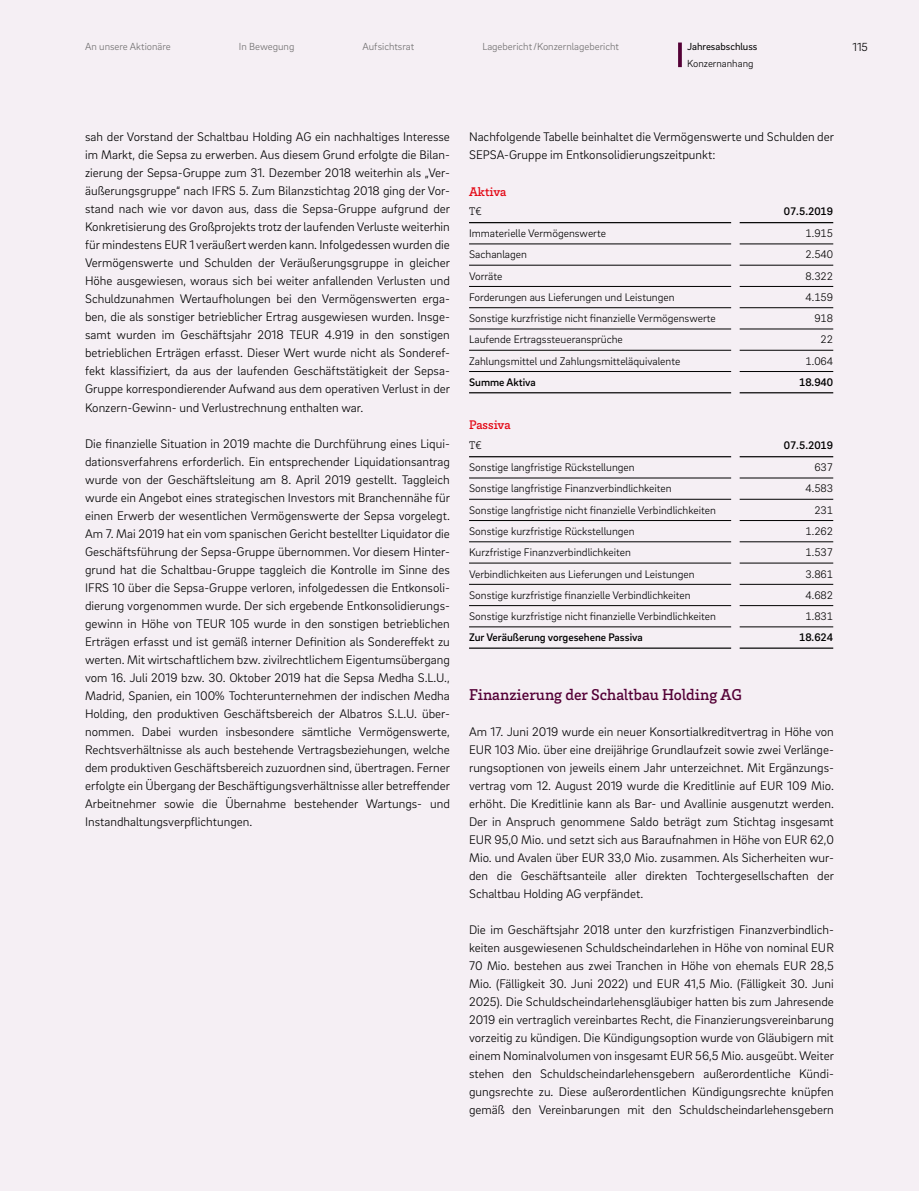
<style>
.page{position:relative;width:919px;height:1191px;background:#fff}
.page>*{position:absolute;margin:0;border:0;box-sizing:border-box;transform-origin:0 0}
.t1{font:500 16.05px "Brix Slab";color:#540036}
.t2{font:300 12.75px/18px "Brix Sans";color:#000;text-align:justify}
.t3{font:500 12.75px "Brix Slab";color:#e30613}
.t4{font:300 12px "Brix Sans";color:#000}
.t5{font:300 11.25px "Brix Sans";color:#000}
.t6{font:500 11.25px "Brix Sans";color:#000}
.t7{font:300 11.25px "Brix Slab";color:#000}
.t8{font:300 10.5px "Brix Sans";color:#706f6f}
.t9{font:10.5px "Brix Sans";color:#000}
.t10{font:300 10.5px "Brix Sans";color:#000}
</style>
<div class="page">
<div style="left:0;top:0;width:918px;height:1191px;background:#f5eff4"></div>
<hr style="left:469px;top:392px;width:262px;height:1px;background:#000">
<hr style="left:739px;top:392px;width:94px;height:1px;background:#000">
<hr style="left:469px;top:244px;width:262px;height:1px;background:#000">
<hr style="left:469px;top:265px;width:262px;height:1px;background:#000">
<hr style="left:469px;top:286px;width:262px;height:1px;background:#000">
<hr style="left:469px;top:307px;width:262px;height:1px;background:#000">
<hr style="left:469px;top:329px;width:262px;height:1px;background:#000">
<hr style="left:469px;top:350px;width:262px;height:1px;background:#000">
<hr style="left:469px;top:371px;width:262px;height:1px;background:#000">
<hr style="left:739px;top:244px;width:94px;height:1px;background:#000">
<hr style="left:739px;top:265px;width:94px;height:1px;background:#000">
<hr style="left:739px;top:286px;width:94px;height:1px;background:#000">
<hr style="left:739px;top:307px;width:94px;height:1px;background:#000">
<hr style="left:739px;top:329px;width:94px;height:1px;background:#000">
<hr style="left:739px;top:350px;width:94px;height:1px;background:#000">
<hr style="left:739px;top:371px;width:94px;height:1px;background:#000">
<hr style="left:739px;top:222px;width:94px;height:1px;background:#000">
<hr style="left:469px;top:222px;width:262px;height:1px;background:#000">
<hr style="left:469px;top:647px;width:262px;height:2px;background:#000">
<hr style="left:739px;top:647px;width:94px;height:2px;background:#000">
<hr style="left:469px;top:478px;width:262px;height:1px;background:#000">
<hr style="left:469px;top:499px;width:262px;height:1px;background:#000">
<hr style="left:469px;top:520px;width:262px;height:1px;background:#000">
<hr style="left:469px;top:541px;width:262px;height:1px;background:#000">
<hr style="left:469px;top:563px;width:262px;height:1px;background:#000">
<hr style="left:469px;top:584px;width:262px;height:1px;background:#000">
<hr style="left:469px;top:605px;width:262px;height:1px;background:#000">
<hr style="left:469px;top:626px;width:262px;height:1px;background:#000">
<hr style="left:739px;top:478px;width:94px;height:1px;background:#000">
<hr style="left:739px;top:499px;width:94px;height:1px;background:#000">
<hr style="left:739px;top:520px;width:94px;height:1px;background:#000">
<hr style="left:739px;top:541px;width:94px;height:1px;background:#000">
<hr style="left:739px;top:563px;width:94px;height:1px;background:#000">
<hr style="left:739px;top:584px;width:94px;height:1px;background:#000">
<hr style="left:739px;top:605px;width:94px;height:1px;background:#000">
<hr style="left:739px;top:626px;width:94px;height:1px;background:#000">
<hr style="left:739px;top:456px;width:94px;height:1px;background:#000">
<hr style="left:469px;top:456px;width:262px;height:1px;background:#000">
<hr style="left:678px;top:43px;width:3px;height:24px;background:#540036">
<p class="t8" style="left:85px;top:40px;width:87px">An unsere Aktionäre</p>
<p class="t8" style="left:239px;top:40px;width:57px">In Bewegung</p>
<p class="t8" style="left:362px;top:40px;width:53px">Aufsichtsrat</p>
<p class="t8" style="left:482px;top:40px;width:138px">Lagebericht/Konzernlagebericht</p>
<p class="t9" style="left:687px;top:40px;width:72px">Jahresabschluss</p>
<p class="t10" style="left:687px;top:57px;width:68px">Konzernanhang</p>
<p class="t4" style="left:852px;top:39px;width:17px">115</p>
<p class="t2" style="left:85px;top:127px;width:366px">sah der Vorstand der Schaltbau Holding AG ein nachhaltiges Interesse im Markt, die Sepsa zu erwerben. Aus diesem Grund erfolgte die Bilan&shy;zierung der Sepsa-Gruppe zum 31. Dezember 2018 weiterhin als „Ver&shy;äußerungsgruppe“ nach IFRS 5. Zum Bilanzstichtag 2018 ging der Vor&shy;stand nach wie vor davon aus, dass die Sepsa-Gruppe aufgrund der Konkretisierung des Großprojekts trotz der laufenden Verluste weiterhin für mindestens EUR 1 veräußert werden kann. Infolgedessen wurden die Vermögenswerte und Schulden der Veräußerungsgruppe in gleicher Höhe ausgewiesen, woraus sich bei weiter anfallenden Verlusten und Schuldzunahmen Wertaufholungen bei den Vermögenswerten erga&shy;ben, die als sonstiger betrieblicher Ertrag ausgewiesen wurden. Insge&shy;samt wurden im Geschäftsjahr 2018 TEUR 4.919 in den sonstigen betrieblichen Erträgen erfasst. Dieser Wert wurde nicht als Sonderef&shy;fekt klassifiziert, da aus der laufenden Geschäftstätigkeit der Sepsa-Gruppe korrespondierender Aufwand aus dem operativen Verlust in der Konzern-Gewinn- und Verlustrechnung enthalten war.</p>
<p class="t2" style="left:85px;top:433px;width:366px">Die finanzielle Situation in 2019 machte die Durchführung eines Liqui&shy;dationsverfahrens erforderlich. Ein entsprechender Liquidationsantrag wurde von der Geschäftsleitung am 8. April 2019 gestellt. Taggleich wurde ein Angebot eines strategischen Investors mit Branchennähe für einen Erwerb der wesentlichen Vermögenswerte der Sepsa vorgelegt.<br>Am 7. Mai 2019 hat ein vom spanischen Gericht bestellter Liquidator die Geschäftsführung der Sepsa-Gruppe übernommen. Vor diesem Hinter&shy;grund hat die Schaltbau-Gruppe taggleich die Kontrolle im Sinne des IFRS 10 über die Sepsa-Gruppe verloren, infolgedessen die Entkonsoli&shy;dierung vorgenommen wurde. Der sich ergebende Entkonsolidierungs&shy;gewinn in Höhe von TEUR 105 wurde in den sonstigen betrieblichen Erträgen erfasst und ist gemäß interner Definition als Sondereffekt zu werten. Mit wirtschaftlichem bzw. zivilrechtlichem Eigentumsübergang vom 16. Juli 2019 bzw. 30. Oktober 2019 hat die Sepsa Medha S.L.U., Madrid, Spanien, ein 100% Tochterunternehmen der indischen Medha Holding, den produktiven Geschäftsbereich der Albatros S.L.U. über&shy;nommen. Dabei wurden insbesondere sämtliche Vermögenswerte, Rechtsverhältnisse als auch bestehende Vertragsbeziehungen, welche dem produktiven Geschäftsbereich zuzuordnen sind, übertragen. Ferner erfolgte ein Übergang der Beschäftigungsverhältnisse aller betreffender Arbeitnehmer sowie die Übernahme bestehender Wartungs- und Instandhaltungsverpflichtungen.</p>
<p class="t2" style="left:469px;top:128px;width:366px">Nachfolgende Tabelle beinhaltet die Vermögenswerte und Schulden der<br>SEPSA-Gruppe im Entkonsolidierungszeitpunkt:</p>
<p class="t3" style="left:469px;top:183px;width:39px">Aktiva</p>
<p class="t7" style="left:469px;top:204px;width:14px">T€</p>
<p class="t6" style="left:783px;top:203px;width:51px">07.5.2019</p>
<p class="t5" style="left:469px;top:226px;width:138px">Immaterielle Vermögenswerte</p>
<p class="t5" style="left:805px;top:226px;width:29px">1.915</p>
<p class="t5" style="left:469px;top:247px;width:60px">Sachanlagen</p>
<p class="t5" style="left:805px;top:247px;width:29px">2.540</p>
<p class="t5" style="left:469px;top:268px;width:35px">Vorräte</p>
<p class="t5" style="left:805px;top:268px;width:29px">8.322</p>
<p class="t5" style="left:469px;top:290px;width:207px">Forderungen aus Lieferungen und Leistungen</p>
<p class="t5" style="left:805px;top:290px;width:29px">4.159</p>
<p class="t5" style="left:469px;top:311px;width:248px">Sonstige kurzfristige nicht finanzielle Vermögenswerte</p>
<p class="t5" style="left:814px;top:311px;width:20px">918</p>
<p class="t5" style="left:469px;top:332px;width:155px">Laufende Ertragssteueransprüche</p>
<p class="t5" style="left:820px;top:332px;width:14px">22</p>
<p class="t5" style="left:469px;top:353px;width:213px">Zahlungsmittel und Zahlungsmitteläquivalente</p>
<p class="t5" style="left:805px;top:353px;width:29px">1.064</p>
<p class="t6" style="left:469px;top:375px;width:68px">Summe Aktiva</p>
<p class="t6" style="left:799px;top:375px;width:36px">18.940</p>
<p class="t3" style="left:469px;top:417px;width:43px">Passiva</p>
<p class="t7" style="left:469px;top:438px;width:14px">T€</p>
<p class="t6" style="left:783px;top:437px;width:51px">07.5.2019</p>
<p class="t5" style="left:469px;top:460px;width:167px">Sonstige langfristige Rückstellungen</p>
<p class="t5" style="left:814px;top:460px;width:20px">637</p>
<p class="t5" style="left:469px;top:481px;width:204px">Sonstige langfristige Finanzverbindlichkeiten</p>
<p class="t5" style="left:805px;top:481px;width:29px">4.583</p>
<p class="t5" style="left:469px;top:502px;width:248px">Sonstige langfristige nicht finanzielle Verbindlichkeiten</p>
<p class="t5" style="left:814px;top:502px;width:20px">231</p>
<p class="t5" style="left:469px;top:524px;width:167px">Sonstige kurzfristige Rückstellungen</p>
<p class="t5" style="left:805px;top:524px;width:29px">1.262</p>
<p class="t5" style="left:469px;top:545px;width:163px">Kurzfristige Finanzverbindlichkeiten</p>
<p class="t5" style="left:805px;top:545px;width:29px">1.537</p>
<p class="t5" style="left:469px;top:566px;width:227px">Verbindlichkeiten aus Lieferungen und Leistungen</p>
<p class="t5" style="left:805px;top:566px;width:29px">3.861</p>
<p class="t5" style="left:469px;top:587px;width:223px">Sonstige kurzfristige finanzielle Verbindlichkeiten</p>
<p class="t5" style="left:805px;top:587px;width:29px">4.682</p>
<p class="t5" style="left:469px;top:609px;width:248px">Sonstige kurzfristige nicht finanzielle Verbindlichkeiten</p>
<p class="t5" style="left:805px;top:609px;width:29px">1.831</p>
<p class="t6" style="left:469px;top:630px;width:175px">Zur Veräußerung vorgesehene Passiva</p>
<p class="t6" style="left:799px;top:630px;width:36px">18.624</p>
<p class="t1" style="left:469px;top:683px;width:274px">Finanzierung der Schaltbau Holding AG</p>
<p class="t2" style="left:469px;top:721px;width:366px">Am 17. Juni 2019 wurde ein neuer Konsortialkreditvertrag in Höhe von EUR 103 Mio. über eine dreijährige Grundlaufzeit sowie zwei Verlänge&shy;rungsoptionen von jeweils einem Jahr unterzeichnet. Mit Ergänzungs&shy;vertrag vom 12. August 2019 wurde die Kreditlinie auf EUR 109 Mio. erhöht. Die Kreditlinie kann als Bar- und Avallinie ausgenutzt werden.<br>Der in Anspruch genommene Saldo beträgt zum Stichtag insgesamt EUR 95,0 Mio. und setzt sich aus Baraufnahmen in Höhe von EUR 62,0<br>Mio. und Avalen über EUR 33,0 Mio. zusammen. Als Sicherheiten wur&shy;den die Geschäftsanteile aller direkten Tochtergesellschaften der Schaltbau Holding AG verpfändet.</p>
<p class="t2" style="left:469px;top:919px;width:366px">Die im Geschäftsjahr 2018 unter den kurzfristigen Finanzverbindlich&shy;keiten ausgewiesenen Schuldscheindarlehen in Höhe von nominal EUR 70 Mio. bestehen aus zwei Tranchen in Höhe von ehemals EUR 28,5<br>Mio. (Fälligkeit 30. Juni 2022) und EUR 41,5 Mio. (Fälligkeit 30. Juni 2025). Die Schuldscheindarlehensgläubiger hatten bis zum Jahresende 2019 ein vertraglich vereinbartes Recht, die Finanzierungsvereinbarung vorzeitig zu kündigen. Die Kündigungsoption wurde von Gläubigern mit einem Nominalvolumen von insgesamt EUR 56,5 Mio. ausgeübt. Weiter stehen den Schuldscheindarlehensgebern außerordentliche Kündi&shy;gungsrechte zu. Diese außerordentlichen Kündigungsrechte knüpfen gemäß den Vereinbarungen mit den Schuldscheindarlehensgebern</p>
</div>
